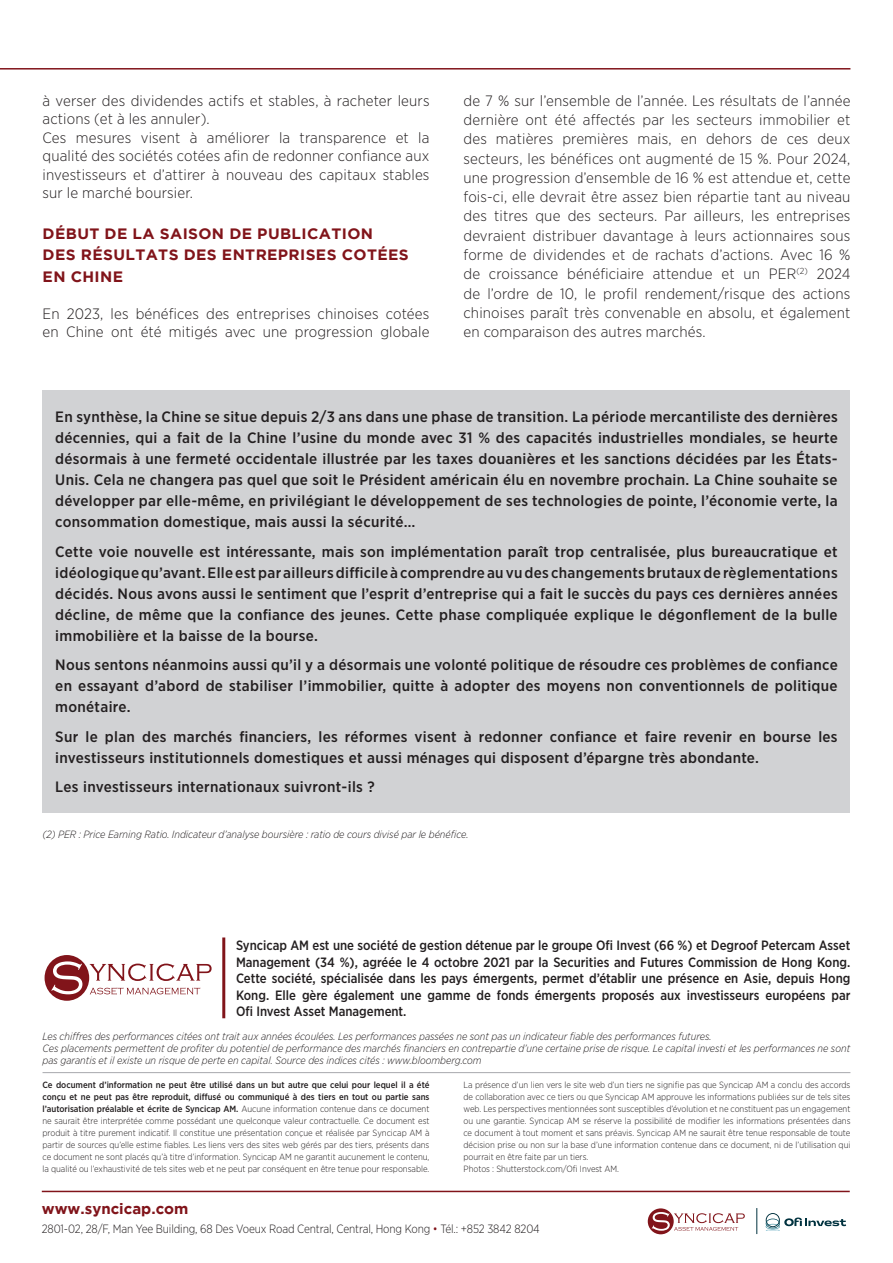
<style>
.page{position:relative;width:893px;height:1263px;background:#fff}
.page>*{position:absolute;margin:0;border:0;box-sizing:border-box;transform-origin:0 0}
.t1{font:500 15px/21px "Gotham Narrow";letter-spacing:.02em;color:#231f20;text-align:justify}
.t2{font:300 15px/19.4px "Gotham Narrow";letter-spacing:.01em;color:#231f20}
.t3{font:700 15px/21.6px "Gotham";letter-spacing:.025em;color:#81141a}
.t4{font:700 15px "Gotham";color:#81141a}
.t5{font:500 13.5px/16.5px "Gotham Narrow";color:#231f20;text-align:justify}
.t6{font:300 12px "Gotham Narrow";letter-spacing:-.01em;color:#231f20}
.t7{font:italic 300 10.5px/12px "Gotham Narrow";color:#231f20}
.t8{font:300 9px/12px "Gotham Narrow";color:#231f20;text-align:justify}
.s1{font-weight:500}
.s2{color:#81141a}
</style>
<div class="page">
<hr style="left:0;top:68px;width:850px;height:2px;background:#81141a">
<div style="left:43px;top:390px;width:807px;height:422px;background:#d1d2d4"></div>
<hr style="left:42px;top:1191px;width:808px;height:1px;background:#81141a">
<hr style="left:222px;top:937px;width:3px;height:81px;background:#81141a">
<hr style="left:43px;top:1072px;width:807px;height:1px;background:#a8a9ad">
<svg style="left:45px;top:955px;width:167px;height:46px"></svg>
<svg style="left:648px;top:1208px;width:97px;height:26px"></svg>
<svg style="left:756px;top:1208px;width:1px;height:26px"></svg>
<svg style="left:766px;top:1213px;width:80px;height:18px"></svg>
<p class="t2" style="left:43px;top:91px;width:388px;line-height:18.6px">à verser des dividendes actifs et stables, à racheter leurs actions (et à les annuler).</p>
<p class="t2" style="left:43px;top:128px;width:388px;line-height:18.6px;text-align:justify">Ces mesures visent à améliorer la transparence et la qualité des sociétés cotées afin de redonner confiance aux investisseurs et d’attirer à nouveau des capitaux stables sur le marché boursier.</p>
<p class="t3" style="left:43px;top:222px;width:368px">DÉBUT DE LA SAISON DE PUBLICATION<br>DES RÉSULTATS DES ENTREPRISES COTÉES<br>EN CHINE</p>
<p class="t2" style="left:43px;top:304px;width:388px;line-height:18.6px">En 2023, les bénéfices des entreprises chinoises cotées en Chine ont été mitigés avec une progression globale</p>
<p class="t2" style="left:463px;top:90px;width:388px;text-align:justify">de 7 % sur l’ensemble de l’année. Les résultats de l’année dernière ont été affectés par les secteurs immobilier et des matières premières mais, en dehors de ces deux secteurs, les bénéfices ont augmenté de 15 %. Pour 2024, une progression d’ensemble de 16 % est attendue et, cette fois-ci, elle devrait être assez bien répartie tant au niveau des titres que des secteurs. Par ailleurs, les entreprises devraient distribuer davantage à leurs actionnaires sous forme de dividendes et de rachats d’actions. Avec 16 % de croissance bénéficiaire attendue et un PER<sup>(2)</sup> 2024 de l’ordre de 10, le profil rendement/risque des actions chinoises paraît très convenable en absolu, et également en comparaison des autres marchés.</p>
<p class="t1" style="left:55px;top:406px;width:784px">En synthèse, la Chine se situe depuis 2/3 ans dans une phase de transition. La période mercantiliste des dernières décennies, qui a fait de la Chine l’usine du monde avec 31 % des capacités industrielles mondiales, se heurte désormais à une fermeté occidentale illustrée par les taxes douanières et les sanctions décidées par les États-Unis. Cela ne changera pas quel que soit le Président américain élu en novembre prochain. La Chine souhaite se développer par elle-même, en privilégiant le développement de ses technologies de pointe, l’économie verte, la consommation domestique, mais aussi la sécurité…</p>
<p class="t1" style="left:55px;top:541px;width:784px">Cette voie nouvelle est intéressante, mais son implémentation paraît trop centralisée, plus bureaucratique et idéologique qu’avant. Elle est par ailleurs difficile à comprendre au vu des changements brutaux de règlementations décidés. Nous avons aussi le sentiment que l’esprit d’entreprise qui a fait le succès du pays ces dernières années décline, de même que la confiance des jeunes. Cette phase compliquée explique le dégonflement de la bulle immobilière et la baisse de la bourse.</p>
<p class="t1" style="left:55px;top:654px;width:784px">Nous sentons néanmoins aussi qu’il y a désormais une volonté politique de résoudre ces problèmes de confiance en essayant d’abord de stabiliser l’immobilier, quitte à adopter des moyens non conventionnels de politique monétaire.</p>
<p class="t1" style="left:55px;top:726px;width:784px">Sur le plan des marchés financiers, les réformes visent à redonner confiance et faire revenir en bourse les investisseurs institutionnels domestiques et aussi ménages qui disposent d’épargne très abondante.</p>
<p class="t1" style="left:55px;top:776px;width:321px">Les investisseurs internationaux suivront-ils ?</p>
<p class="t7" style="left:43px;top:828px;width:428px">(2) PER : Price Earning Ratio. Indicateur d’analyse boursière : ratio de cours divisé par le bénéfice.</p>
<p class="t5" style="left:236px;top:937px;width:616px">Syncicap AM est une société de gestion détenue par le groupe Ofi Invest (66 %) et Degroof Petercam Asset Management (34 %), agréée le 4 octobre 2021 par la Securities and Futures Commission de Hong Kong.<br>Cette société, spécialisée dans les pays émergents, permet d’établir une présence en Asie, depuis Hong Kong. Elle gère également une gamme de fonds émergents proposés aux investisseurs européens par Ofi Invest Asset Management.</p>
<p class="t7" style="left:43px;top:1029px;width:671px">Les chiffres des performances citées ont trait aux années écoulées. Les performances passées ne sont pas un indicateur fiable des performances futures.</p>
<p class="t7" style="left:43px;top:1041px;width:809px">Ces placements permettent de profiter du potentiel de performance des marchés financiers en contrepartie d’une certaine prise de risque. Le capital investi et les performances ne sont pas garantis et il existe un risque de perte en capital. Source des indices cités : www.bloomberg.com</p>
<p class="t8" style="left:43px;top:1078px;width:388px"><span class="s1">Ce document d’information ne peut être utilisé dans un but autre que celui pour lequel il a été conçu et ne peut pas être reproduit, diffusé ou communiqué à des tiers en tout ou partie sans l’autorisation préalable et écrite de Syncicap AM.</span> Aucune information contenue dans ce document ne saurait être interprétée comme possédant une quelconque valeur contractuelle. Ce document est produit à titre purement indicatif. Il constitue une présentation conçue et réalisée par Syncicap AM à partir de sources qu’elle estime fiables. Les liens vers des sites web gérés par des tiers, présents dans ce document ne sont placés qu’à titre d’information. Syncicap AM ne garantit aucunement le contenu, la qualité ou l’exhaustivité de tels sites web et ne peut par conséquent en être tenue pour responsable.</p>
<p class="t8" style="left:463px;top:1078px;width:388px">La présence d’un lien vers le site web d’un tiers ne signifie pas que Syncicap AM a conclu des accords de collaboration avec ce tiers ou que Syncicap AM approuve les informations publiées sur de tels sites web. Les perspectives mentionnées sont susceptibles d’évolution et ne constituent pas un engagement ou une garantie. Syncicap AM se réserve la possibilité de modifier les informations présentées dans ce document à tout moment et sans préavis. Syncicap AM ne saurait être tenue responsable de toute décision prise ou non sur la base d’une information contenue dans ce document, ni de l’utilisation qui pourrait en être faite par un tiers.</p>
<p class="t8" style="left:463px;top:1162px;width:157px">Photos : Shutterstock.com/Ofi Invest AM.</p>
<p class="t4" style="left:42px;top:1200px;width:148px">www.syncicap.com</p>
<p class="t6" style="left:42px;top:1222px;width:500px">2801-02, 28/F, Man Yee Building, 68 Des Voeux Road Central, Central, Hong Kong <span class="s2">•</span> Tél.: +852 3842 8204</p>
</div>
